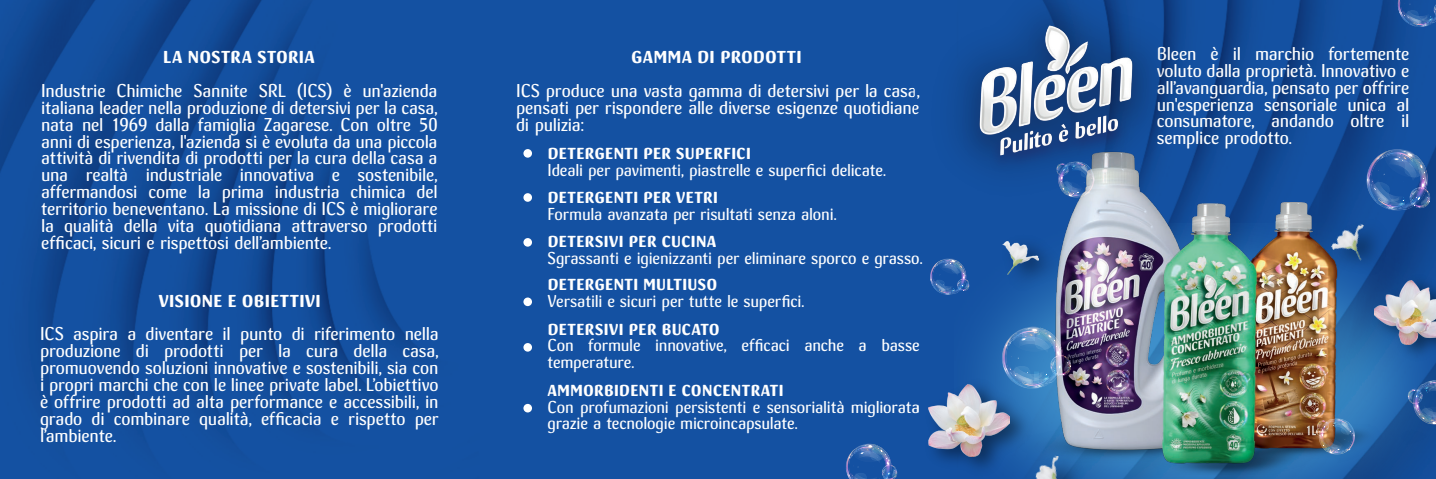
<style>
.page{position:relative;width:1436px;height:479px;background:#fff}
.page>*{position:absolute;margin:0;border:0;box-sizing:border-box;transform-origin:0 0}
.t1{font:18.12px/16.9px "Crassula";letter-spacing:-.01em;color:#fff;text-align:justify}
.t2{font:16.88px/16.9px "Crassula";letter-spacing:-.01em;color:#fff}
.t3{font:700 16.88px "Crassula";color:#fff}
.t4{font:700 15.62px "Crassula";letter-spacing:-.005em;color:#fff}
</style>
<div class="page">
<img style="left:0;top:0;width:1435px;height:478px">
<img style="left:943px;top:4px;width:491px;height:474px">
<svg style="left:1407px;top:378px;width:28px;height:46px"></svg>
<svg style="left:844px;top:443px;width:53px;height:36px;background:#3163ac"></svg>
<svg style="left:1395px;top:0;width:41px;height:29px"></svg>
<img style="left:999px;top:326px;width:72px;height:65px">
<img style="left:1365px;top:149px;width:65px;height:63px">
<svg style="left:929px;top:258px;width:40px;height:38px;background:#3265ad"></svg>
<svg style="left:1316px;top:417px;width:38px;height:37px"></svg>
<div style="left:523px;top:149px;width:9px;height:8px;background:#fff;border-radius:50%"></div>
<div style="left:523px;top:193px;width:9px;height:9px;background:#fff;border-radius:50%"></div>
<div style="left:523px;top:238px;width:9px;height:8px;background:#fff;border-radius:50%"></div>
<div style="left:523px;top:297px;width:9px;height:9px;background:#fff;border-radius:50%"></div>
<div style="left:523px;top:343px;width:9px;height:8px;background:#fff;border-radius:50%"></div>
<svg style="left:523px;top:403px;width:9px;height:9px"></svg>
<img style="left:913px;top:0;width:283px;height:215px">
<img style="left:953px;top:0;width:202px;height:193px">
<img style="left:918px;top:371px;width:120px;height:107px">
<img style="left:927px;top:384px;width:82px;height:72px">
<img style="left:1365px;top:269px;width:70px;height:97px">
<img style="left:1374px;top:280px;width:61px;height:64px">
<img style="left:990px;top:227px;width:81px;height:77px">
<img style="left:1002px;top:241px;width:36px;height:33px">
<img style="left:1021px;top:441px;width:76px;height:37px">
<img style="left:1033px;top:451px;width:39px;height:27px">
<img style="left:1320px;top:209px;width:77px;height:80px">
<img style="left:1330px;top:216px;width:45px;height:48px">
<p class="t3" style="left:163px;top:47px;width:153px">LA NOSTRA STORIA</p>
<p class="t1" style="left:41px;top:82px;width:398px">Industrie Chimiche Sannite SRL (ICS) è un'azienda italiana leader nella produzione di detersivi per la casa, nata nel 1969 dalla famiglia Zagarese. Con oltre 50 anni di esperienza, l'azienda si è evoluta da una piccola attività di rivendita di prodotti per la cura della casa a una realtà industriale innovativa e sostenibile, affermandosi come la prima industria chimica del territorio beneventano. La missione di ICS è migliorare la qualità della vita quotidiana attraverso prodotti efficaci, sicuri e rispettosi dell’ambiente.</p>
<p class="t3" style="left:158px;top:290px;width:164px">VISIONE E OBIETTIVI</p>
<p class="t1" style="left:40px;top:325px;width:400px">ICS aspira a diventare il punto di riferimento nella produzione di prodotti per la cura della casa, promuovendo soluzioni innovative e sostenibili, sia con i propri marchi che con le linee private label. L’obiettivo è offrire prodotti ad alta performance e accessibili, in grado di combinare qualità, efficacia e rispetto per l’ambiente.</p>
<p class="t3" style="left:631px;top:47px;width:172px">GAMMA DI PRODOTTI</p>
<p class="t1" style="left:516px;top:82px;width:405px">ICS produce una vasta gamma di detersivi per la casa, pensati per rispondere alle diverse esigenze quotidiane di pulizia:</p>
<p class="t4" style="left:547px;top:144px;width:205px">DETERGENTI PER SUPERFICI</p>
<p class="t2" style="left:547px;top:162px;width:339px">Ideali per pavimenti, piastrelle e superfici delicate.</p>
<p class="t4" style="left:547px;top:188px;width:172px">DETERGENTI PER VETRI</p>
<p class="t2" style="left:547px;top:206px;width:290px">Formula avanzata per risultati senza aloni.</p>
<p class="t4" style="left:547px;top:232px;width:170px">DETERSIVI PER CUCINA</p>
<p class="t2" style="left:547px;top:250px;width:376px">Sgrassanti e igienizzanti per eliminare sporco e grasso.</p>
<p class="t4" style="left:547px;top:275px;width:171px">DETERGENTI MULTIUSO</p>
<p class="t2" style="left:547px;top:293px;width:258px">Versatili e sicuri per tutte le superfici.</p>
<p class="t4" style="left:547px;top:319px;width:174px">DETERSIVI PER BUCATO</p>
<p class="t2" style="left:547px;top:337px;width:374px">Con formule innovative, efficaci anche a basse temperature.</p>
<p class="t4" style="left:547px;top:380px;width:238px">AMMORBIDENTI E CONCENTRATI</p>
<p class="t2" style="left:547px;top:398px;width:374px">Con profumazioni persistenti e sensorialità migliorata grazie a tecnologie microincapsulate.</p>
<p class="t1" style="left:1156px;top:45px;width:254px">Bleen è il marchio fortemente voluto dalla proprietà. Innovativo e all’avanguardia, pensato per offrire un'esperienza sensoriale unica al consumatore, andando oltre il semplice prodotto.</p>
</div>
